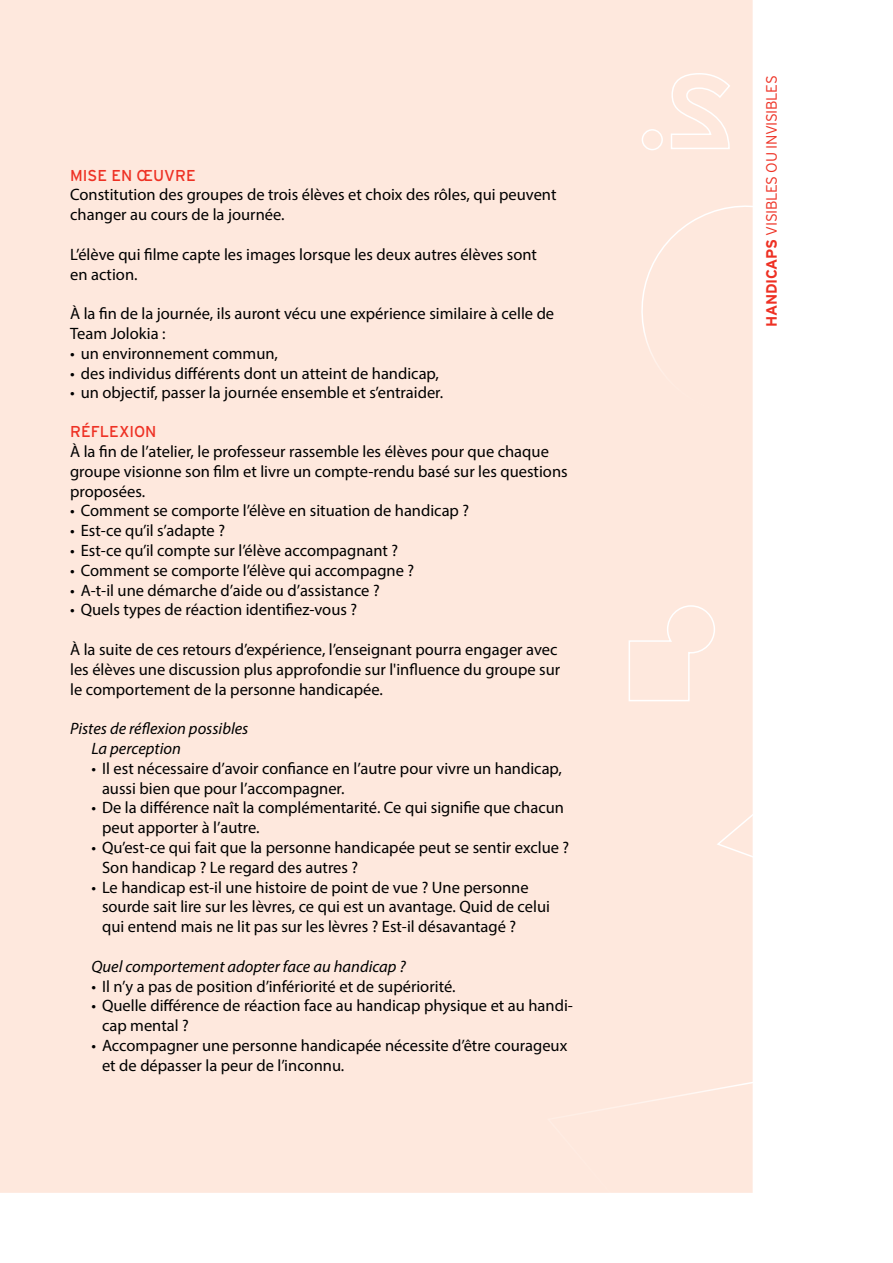
<style>
.page{position:relative;width:893px;height:1263px;background:#fff}
.page>*{position:absolute;margin:0;border:0;box-sizing:border-box;transform-origin:0 0}
.t1{font:16.5px/19.8px "Myriad Pro";color:#000}
.t2{font:italic 16.5px/19.8px "Myriad Pro";color:#000}
.t3{font:15.75px "Interstate";color:#ee3124}
.t4{font:300 15px "Interstate";letter-spacing:-.025em;color:#ee3124}
.s1{font-weight:700}
</style>
<div class="page">
<div style="left:0;top:0;width:753px;height:1193px;background:#fee8dd"></div>
<p class="t3" style="left:70px;top:166px;width:127px">M ISE EN ŒUVRE</p>
<p class="t1" style="left:70px;top:185px;width:488px">Constitution des groupes de trois élèves et choix des rôles, qui peuvent changer au cours de la journée.</p>
<p class="t1" style="left:70px;top:244px;width:468px">L’élève qui filme capte les images lorsque les deux autres élèves sont en action.</p>
<p class="t1" style="left:70px;top:304px;width:486px">À la fin de la journée, ils auront vécu une expérience similaire à celle de<br>Team Jolokia :</p>
<p class="t1" style="left:70px;top:343px;width:209px">• un environnement commun,</p>
<p class="t1" style="left:70px;top:363px;width:370px">• des individus différents dont un atteint de handicap,</p>
<p class="t1" style="left:70px;top:383px;width:375px">• un objectif, passer la journée ensemble et s’entraider.</p>
<p class="t3" style="left:70px;top:423px;width:88px">RÉFLEXION</p>
<p class="t1" style="left:70px;top:441px;width:499px">À la fin de l’atelier, le professeur rassemble les élèves pour que chaque groupe visionne son film et livre un compte-rendu basé sur les questions proposées.</p>
<p class="t1" style="left:70px;top:501px;width:401px">• Comment se comporte l’élève en situation de handicap ?</p>
<p class="t1" style="left:70px;top:520px;width:156px">• Est-ce qu’il s’adapte ?</p>
<p class="t1" style="left:70px;top:540px;width:330px">• Est-ce qu’il compte sur l’élève accompagnant ?</p>
<p class="t1" style="left:70px;top:560px;width:345px">• Comment se comporte l’élève qui accompagne ?</p>
<p class="t1" style="left:70px;top:580px;width:311px">• A-t-il une démarche d’aide ou d’assistance ?</p>
<p class="t1" style="left:70px;top:600px;width:288px">• Quels types de réaction identifiez-vous ?</p>
<p class="t1" style="left:70px;top:639px;width:492px">À la suite de ces retours d’expérience, l’enseignant pourra engager avec les élèves une discussion plus approfondie sur l'influence du groupe sur le comportement de la personne handicapée.</p>
<p class="t2" style="left:91px;top:718px;width:159px;text-indent:-21px">Pistes de réflexion possibles<br>La perception</p>
<p class="t1" style="left:102px;top:758px;width:461px;text-indent:-11px">• Il est nécessaire d’avoir confiance en l’autre pour vivre un handicap, aussi bien que pour l’accompagner.</p>
<p class="t1" style="left:102px;top:798px;width:463px;text-indent:-11px">• De la différence naît la complémentarité. Ce qui signifie que chacun peut apporter à l’autre.</p>
<p class="t1" style="left:102px;top:837px;width:469px;text-indent:-11px">• Qu’est-ce qui fait que la personne handicapée peut se sentir exclue ?<br>Son handicap ? Le regard des autres ?</p>
<p class="t1" style="left:102px;top:877px;width:449px;text-indent:-11px">• Le handicap est-il une histoire de point de vue ? Une personne sourde sait lire sur les lèvres, ce qui est un avantage. Quid de celui qui entend mais ne lit pas sur les lèvres ? Est-il désavantagé ?</p>
<p class="t2" style="left:91px;top:956px;width:316px">Quel comportement adopter face au handicap ?</p>
<p class="t1" style="left:91px;top:976px;width:366px">• Il n’y a pas de position d’infériorité et de supériorité.</p>
<p class="t1" style="left:102px;top:996px;width:472px;text-indent:-11px">• Quelle différence de réaction face au handicap physique et au handi&shy;cap mental ?</p>
<p class="t1" style="left:102px;top:1035px;width:467px;text-indent:-11px">• Accompagner une personne handicapée nécessite d’être courageux et de dépasser la peur de l’inconnu.</p>
<p class="t4" style="left:763px;top:327px;width:251px;rotate:-90deg"><span class="s1">HANDICAPS</span> VISIBLES OU INVISIBLES</p>
</div>
